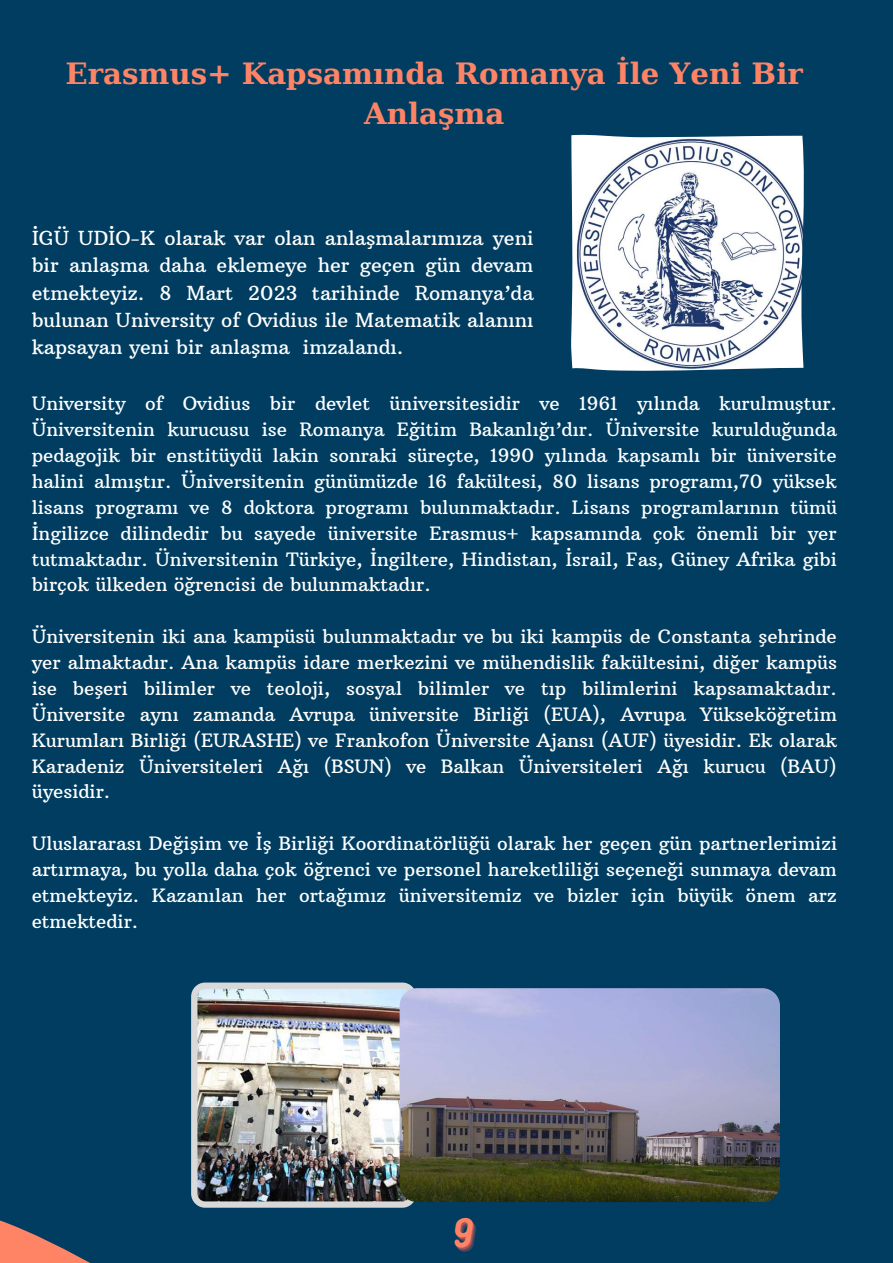
<style>
.page{position:relative;width:893px;height:1263px;background:#003d60}
.page>*{position:absolute;margin:0;border:0;box-sizing:border-box;transform-origin:0 0}
.t1{font:700 29.25px/40.5px "DejaVu Serif";color:#ff8466;text-align:center}
.t2{font:19.73px/27.2px "Arbutus Slab";color:#fff;text-align:justify}
.t3{font:18.75px/25.9px "Arbutus Slab";color:#fff;text-align:justify}
</style>
<div class="page">
<svg style="left:0;top:1220px;width:90px;height:43px"></svg>
<img style="left:571px;top:135px;width:233px;height:236px">
<img style="left:191px;top:982px;width:223px;height:226px">
<img style="left:399px;top:988px;width:381px;height:214px;border-radius:18px">
<h1 class="t1" style="left:65px;top:53px;width:739px">Erasmus+ Kapsamında Romanya İle Yeni Bir<br>Anlaşma</h1>
<p class="t2" style="left:32px;top:224px;width:503px">İGÜ UDİO-K olarak var olan anlaşmalarımıza yeni bir anlaşma daha eklemeye her geçen gün devam etmekteyiz. 8 Mart 2023 tarihinde Romanya’da bulunan University of Ovidius ile Matematik alanını kapsayan yeni bir anlaşma imzalandı.</p>
<p class="t3" style="left:32px;top:391px;width:807px">University of Ovidius bir devlet üniversitesidir ve 1961 yılında kurulmuştur.<br>Üniversitenin kurucusu ise Romanya Eğitim Bakanlığı’dır. Üniversite kurulduğunda pedagojik bir enstitüydü lakin sonraki süreçte, 1990 yılında kapsamlı bir üniversite halini almıştır. Üniversitenin günümüzde 16 fakültesi, 80 lisans programı,70 yüksek lisans programı ve 8 doktora programı bulunmaktadır. Lisans programlarının tümü İngilizce dilindedir bu sayede üniversite Erasmus+ kapsamında çok önemli bir yer tutmaktadır. Üniversitenin Türkiye, İngiltere, Hindistan, İsrail, Fas, Güney Afrika gibi birçok ülkeden öğrencisi de bulunmaktadır.</p>
<p class="t3" style="left:32px;top:623px;width:807px">Üniversitenin iki ana kampüsü bulunmaktadır ve bu iki kampüs de Constanta şehrinde yer almaktadır. Ana kampüs idare merkezini ve mühendislik fakültesini, diğer kampüs ise beşeri bilimler ve teoloji, sosyal bilimler ve tıp bilimlerini kapsamaktadır.<br>Üniversite aynı zamanda Avrupa üniversite Birliği (EUA), Avrupa Yükseköğretim Kurumları Birliği (EURASHE) ve Frankofon Üniversite Ajansı (AUF) üyesidir. Ek olarak Karadeniz Üniversiteleri Ağı (BSUN) ve Balkan Üniversiteleri Ağı kurucu (BAU) üyesidir.</p>
<p class="t3" style="left:32px;top:830px;width:807px">Uluslararası Değişim ve İş Birliği Koordinatörlüğü olarak her geçen gün partnerlerimizi artırmaya, bu yolla daha çok öğrenci ve personel hareketliliği seçeneği sunmaya devam etmekteyiz. Kazanılan her ortağımız üniversitemiz ve bizler için büyük önem arz etmektedir.</p>
</div>
